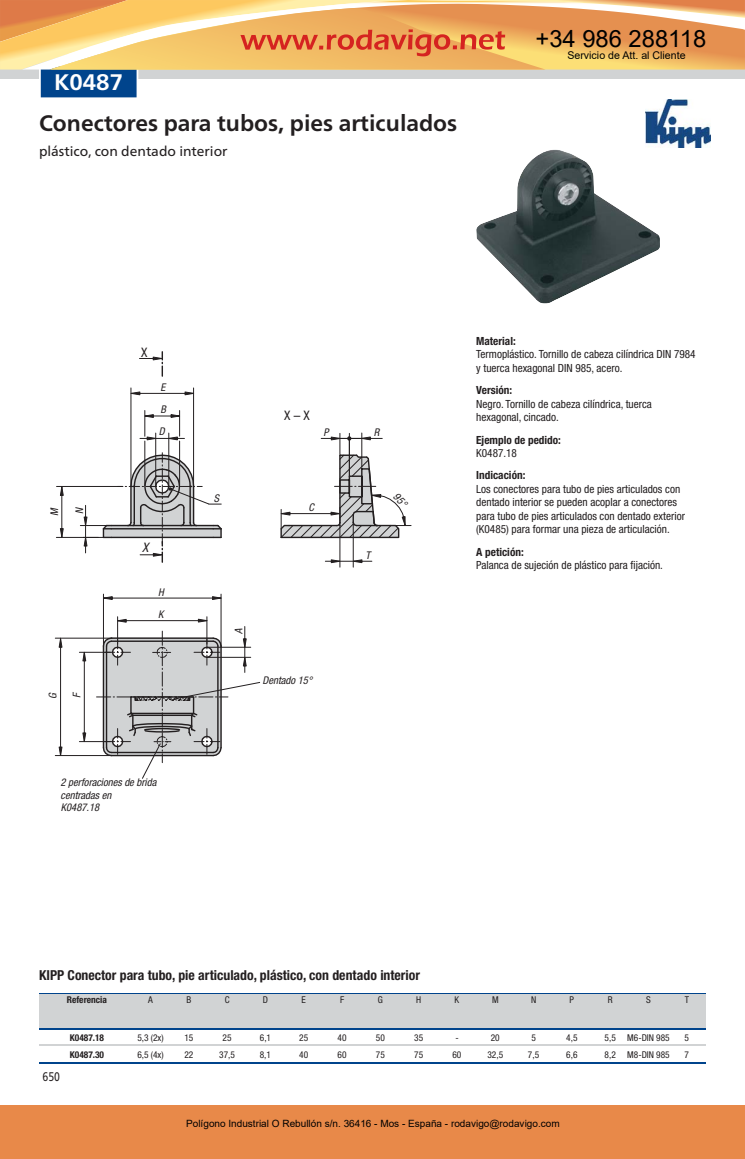
<style>
.page{position:relative;width:745px;height:1159px;background:#fff}
.page>*{position:absolute;margin:0;border:0;box-sizing:border-box;transform-origin:0 0}
.t1{font:23.75px "Arial";color:#000}
.t2{font:700 22.5px "Frutiger Neue LTW1 G";color:#231f20}
.t3{font:700 22.5px "Frutiger Neue LTW1 G";color:#fff}
.t4{font:700 condensed 13.75px "Helvetica Neue LTW1 G";color:#231f20}
.t5{font:13.75px "Frutiger Neue LTW1 G";color:#231f20}
.t6{font:condensed 13.12px "Helvetica Neue LTW1 G";color:#231f20}
.t7{font:italic condensed 13.12px "Helvetica Neue LTW1 G";color:#231f20}
.t8{font:12.5px "Frutiger Neue LTW1 G";color:#231f20;scale:.81 1}
.t9{font:condensed 11.25px/13.5px "Helvetica Neue LTW1 G";color:#231f20}
.t10{font:700 condensed 11.25px "Helvetica Neue LTW1 G";color:#231f20}
.t11{font:italic condensed 10.62px/21.6px "Helvetica Neue LTW1 G";color:#231f20}
.t12{font:10.62px "Arial";color:#000}
.t13{font:10px "Arial";color:#000}
.t14{font:condensed 9.38px "Helvetica Neue LTW1 G";color:#231f20}
.t15{font:700 condensed 9.38px "Helvetica Neue LTW1 G";color:#231f20}
</style>
<div class="page">
<img style="left:645px;top:100px;width:65px;height:48px">
<img style="left:476px;top:149px;width:183px;height:154px">
<hr style="left:131px;top:393px;width:62px;height:1px;background:#231f20">
<hr style="left:130px;top:388px;width:1px;height:98px;background:#231f20">
<hr style="left:193px;top:388px;width:1px;height:98px;background:#231f20">
<hr style="left:144px;top:441px;width:1px;height:45px;background:#231f20">
<hr style="left:179px;top:441px;width:1px;height:44px;background:#231f20">
<hr style="left:155px;top:433px;width:1px;height:53px;background:#231f20">
<hr style="left:168px;top:433px;width:1px;height:53px;background:#231f20">
<hr style="left:60px;top:638px;width:1px;height:117px;background:#231f20">
<hr style="left:55px;top:755px;width:57px;height:1px;background:#231f20">
<hr style="left:55px;top:638px;width:57px;height:1px;background:#231f20">
<hr style="left:84px;top:652px;width:1px;height:89px;background:#231f20">
<hr style="left:79px;top:741px;width:31px;height:1px;background:#231f20">
<hr style="left:79px;top:652px;width:31px;height:1px;background:#231f20">
<hr style="left:103px;top:598px;width:118px;height:1px;background:#231f20">
<hr style="left:103px;top:594px;width:1px;height:53px;background:#231f20">
<hr style="left:220px;top:594px;width:1px;height:53px;background:#231f20">
<hr style="left:61px;top:486px;width:1px;height:51px;background:#231f20">
<hr style="left:56px;top:537px;width:42px;height:1px;background:#231f20">
<hr style="left:56px;top:486px;width:67px;height:1px;background:#231f20">
<hr style="left:352px;top:522px;width:1px;height:45px;background:#231f20">
<hr style="left:339px;top:522px;width:1px;height:45px;background:#231f20">
<hr style="left:325px;top:561px;width:46px;height:1px;background:#231f20">
<svg style="left:184px;top:391px;width:11px;height:5px"></svg>
<svg style="left:139px;top:352px;width:24px;height:24px"></svg>
<svg style="left:212px;top:596px;width:10px;height:4px"></svg>
<svg style="left:130px;top:391px;width:10px;height:5px"></svg>
<svg style="left:140px;top:410px;width:44px;height:31px"></svg>
<svg style="left:330px;top:559px;width:32px;height:4px"></svg>
<svg style="left:104px;top:596px;width:9px;height:4px"></svg>
<svg style="left:60px;top:487px;width:4px;height:9px"></svg>
<svg style="left:58px;top:637px;width:5px;height:11px"></svg>
<svg style="left:82px;top:651px;width:4px;height:10px"></svg>
<svg style="left:59px;top:528px;width:5px;height:10px"></svg>
<svg style="left:80px;top:450px;width:142px;height:112px"></svg>
<svg style="left:58px;top:746px;width:5px;height:11px"></svg>
<svg style="left:82px;top:732px;width:4px;height:11px"></svg>
<svg style="left:96px;top:617px;width:164px;height:162px"></svg>
<hr style="left:39px;top:993px;width:666px;height:1px;background:#00448c">
<div style="left:39px;top:994px;width:666px;height:34px;background:#d1d3d4"></div>
<hr style="left:39px;top:1028px;width:666px;height:1px;background:#00448c">
<hr style="left:39px;top:1044px;width:666px;height:2px;background:#d1d3d4">
<hr style="left:39px;top:1062px;width:666px;height:1px;background:#00448c">
<div style="left:0;top:1105px;width:744px;height:54px;background:#e88949"></div>
<svg style="left:0;top:0;width:744px;height:98px"></svg>
<svg style="left:280px;top:433px;width:131px;height:106px"></svg>
<h1 class="t1" style="left:535px;top:22px;width:172px">+34 986 288118</h1>
<h2 class="t3" style="left:54px;top:74px;width:70px">K0487</h2>
<h2 class="t2" style="left:39px;top:115px;width:419px">Conectores para tubos, pies articulados</h2>
<p class="t5" style="left:39px;top:146px;width:190px">plástico, con dentado interior</p>
<p class="t12" style="left:567px;top:48px;width:120px">Servicio de Att. al Cliente</p>
<p class="t11" style="left:44px;top:515px;width:9px;rotate:-90deg">M</p>
<p class="t11" style="left:69px;top:513px;width:7px;rotate:-90deg">N</p>
<p class="t11" style="left:42px;top:699px;width:7px;rotate:-90deg">G</p>
<p class="t11" style="left:66px;top:698px;width:6px;rotate:-90deg">F</p>
<p class="t6" style="left:141px;top:347px;width:8px">X</p>
<p class="t11" style="left:160px;top:376px;width:6px">E</p>
<p class="t11" style="left:159px;top:399px;width:9px">B<br>D</p>
<p class="t7" style="left:142px;top:540px;width:8px">X</p>
<p class="t11" style="left:158px;top:581px;width:7px;line-height:22px">H<br>K</p>
<p class="t11" style="left:61px;top:776px;width:97px;line-height:12.8px">2 perforaciones de brida centradas en</p>
<p class="t11" style="left:61px;top:797px;width:40px">K0487.18</p>
<p class="t11" style="left:214px;top:487px;width:7px">S</p>
<p class="t6" style="left:284px;top:411px;width:27px">X – X</p>
<p class="t11" style="left:323px;top:422px;width:7px">P</p>
<p class="t11" style="left:373px;top:422px;width:7px">R</p>
<p class="t11" style="left:308px;top:497px;width:7px">C</p>
<p class="t11" style="left:365px;top:544px;width:6px">T</p>
<p class="t11" style="left:228px;top:634px;width:7px;rotate:-90deg">A</p>
<p class="t11" style="left:262px;top:670px;width:51px">Dentado 15°</p>
<p class="t10" style="left:476px;top:337px;width:41px">Material:</p>
<p class="t9" style="left:476px;top:349px;width:221px">Termoplástico. Tornillo de cabeza cilíndrica DIN 7984 y tuerca hexagonal DIN 985, acero.</p>
<p class="t10" style="left:476px;top:386px;width:38px">Versión:</p>
<p class="t9" style="left:476px;top:398px;width:177px">Negro. Tornillo de cabeza cilíndrica, tuerca hexagonal, cincado.</p>
<p class="t10" style="left:476px;top:435px;width:86px">Ejemplo de pedido:</p>
<p class="t9" style="left:476px;top:448px;width:42px">K0487.18</p>
<p class="t10" style="left:476px;top:471px;width:51px">Indicación:</p>
<p class="t9" style="left:476px;top:483px;width:210px">Los conectores para tubo de pies articulados con dentado interior se pueden acoplar a conectores para tubo de pies articulados con dentado exterior (K0485) para formar una pieza de articulación.</p>
<p class="t10" style="left:476px;top:548px;width:49px">A petición:</p>
<p class="t9" style="left:476px;top:560px;width:188px">Palanca de sujeción de plástico para fijación.</p>
<p class="t4" style="left:39px;top:970px;width:382px">KIPP Conector para tubo, pie articulado, plástico, con dentado interior</p>
<p class="t15" style="left:67px;top:996px;width:41px">Referencia</p>
<p class="t14" style="left:148px;top:996px;width:6px">A</p>
<p class="t14" style="left:186px;top:996px;width:6px">B</p>
<p class="t14" style="left:224px;top:996px;width:6px">C</p>
<p class="t14" style="left:263px;top:996px;width:7px">D</p>
<p class="t14" style="left:301px;top:996px;width:6px">E</p>
<p class="t14" style="left:340px;top:996px;width:6px">F</p>
<p class="t14" style="left:377px;top:996px;width:7px">G</p>
<p class="t14" style="left:416px;top:996px;width:7px">H</p>
<p class="t14" style="left:454px;top:996px;width:6px">K</p>
<p class="t14" style="left:491px;top:996px;width:8px">M</p>
<p class="t14" style="left:530px;top:996px;width:7px">N</p>
<p class="t14" style="left:569px;top:996px;width:6px">P</p>
<p class="t14" style="left:607px;top:996px;width:6px">R</p>
<p class="t14" style="left:645px;top:996px;width:6px">S</p>
<p class="t14" style="left:684px;top:996px;width:6px">T</p>
<p class="t15" style="left:70px;top:1034px;width:36px">K0487.18</p>
<p class="t14" style="left:137px;top:1034px;width:28px">5,3 (2x)</p>
<p class="t14" style="left:184px;top:1034px;width:10px">15</p>
<p class="t14" style="left:222px;top:1034px;width:10px">25</p>
<p class="t14" style="left:260px;top:1034px;width:13px">6,1</p>
<p class="t14" style="left:299px;top:1034px;width:10px">25</p>
<p class="t14" style="left:337px;top:1034px;width:10px">40</p>
<p class="t14" style="left:375px;top:1034px;width:11px">50</p>
<p class="t14" style="left:414px;top:1034px;width:11px">35</p>
<p class="t14" style="left:455px;top:1034px;width:5px">-</p>
<p class="t14" style="left:490px;top:1034px;width:11px">20</p>
<p class="t14" style="left:531px;top:1034px;width:6px">5</p>
<p class="t14" style="left:566px;top:1034px;width:13px">4,5</p>
<p class="t14" style="left:604px;top:1034px;width:67px">5,5 M6-DIN 985</p>
<p class="t14" style="left:684px;top:1034px;width:6px">5</p>
<p class="t15" style="left:70px;top:1051px;width:36px">K0487.30</p>
<p class="t14" style="left:137px;top:1051px;width:28px">6,5 (4x)</p>
<p class="t14" style="left:184px;top:1051px;width:11px">22</p>
<p class="t14" style="left:219px;top:1051px;width:17px">37,5</p>
<p class="t14" style="left:260px;top:1051px;width:13px">8,1</p>
<p class="t14" style="left:299px;top:1051px;width:10px">40</p>
<p class="t14" style="left:337px;top:1051px;width:11px">60</p>
<p class="t14" style="left:375px;top:1051px;width:11px">75</p>
<p class="t14" style="left:414px;top:1051px;width:11px">75</p>
<p class="t14" style="left:452px;top:1051px;width:11px">60</p>
<p class="t14" style="left:487px;top:1051px;width:17px">32,5</p>
<p class="t14" style="left:527px;top:1051px;width:13px">7,5</p>
<p class="t14" style="left:566px;top:1051px;width:13px">6,6</p>
<p class="t14" style="left:604px;top:1051px;width:67px">8,2 M8-DIN 985</p>
<p class="t14" style="left:684px;top:1051px;width:6px">7</p>
<p class="t8" style="left:43px;top:1071px;width:23px">650</p>
<p class="t13" style="left:186px;top:1117px;width:375px">Polígono Industrial O Rebullón s/n. 36416 - Mos - España - rodavigo@rodavigo.com</p>
</div>
